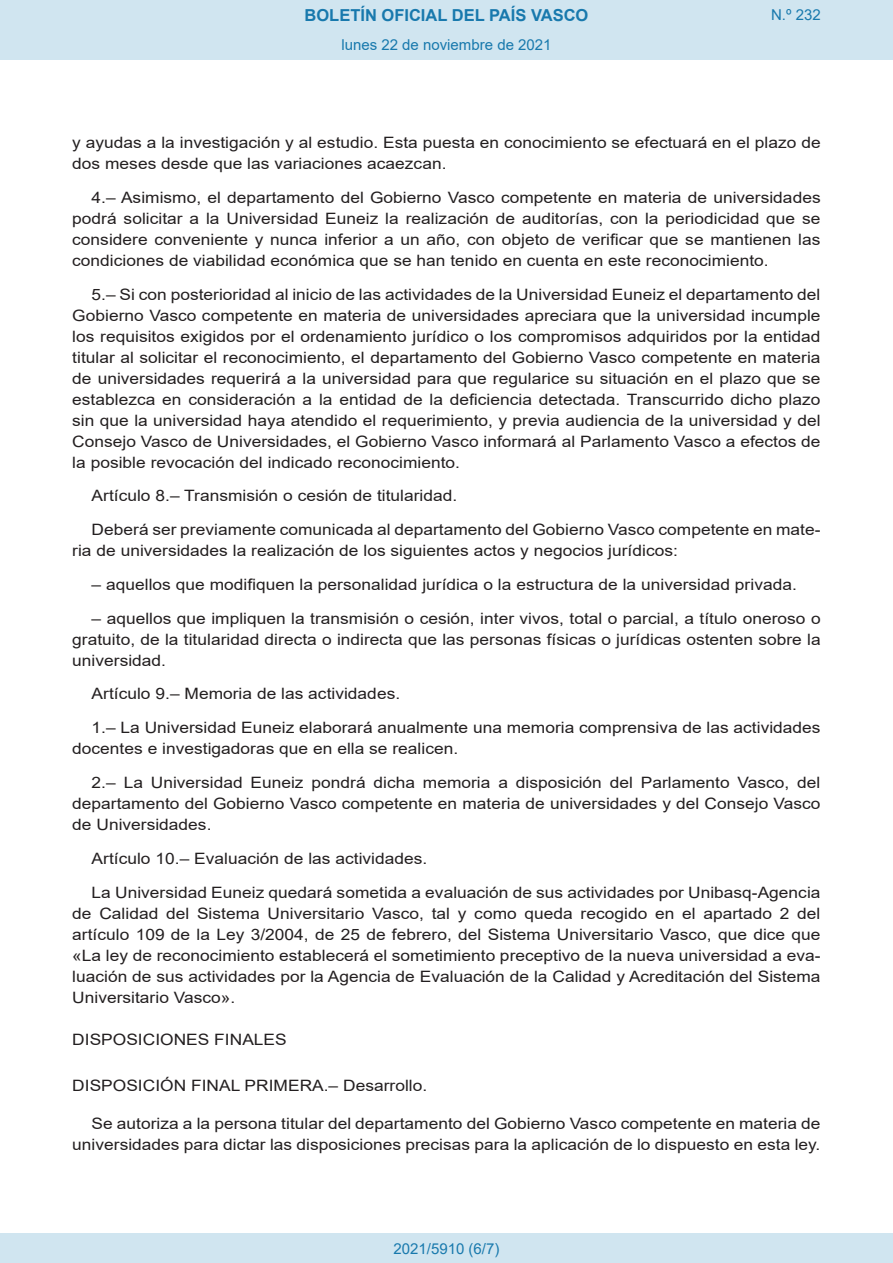
<style>
.page{position:relative;width:893px;height:1263px;background:#fff}
.page>*{position:absolute;margin:0;border:0;box-sizing:border-box;transform-origin:0 0}
.t1{font:700 16.5px "Arial";color:#1879ad}
.BOPVDetalle{font:15.6px/21px "Arial";color:#231f20;text-align:justify;scale:1.11 1}
.BOPVDisposicionTitul{font:15.6px "Arial";color:#231f20;scale:1.11 1}
.Paginacion_Centro{font:15px "Arial";color:#1879ad}
</style>
<div class="page">
<div style="left:0;top:0;width:893px;height:60px;background:#d0e5f0"></div>
<div style="left:0;top:1233px;width:893px;height:30px;background:#d0e5f0"></div>
<p class="t1" style="left:305px;top:3px;width:285px">BOLETÍN OFICIAL DEL PAÍS VASCO</p>
<p class="Paginacion_Centro" style="left:341px;top:35px;width:212px">lunes 22 de noviembre de 2021</p>
<p class="Paginacion_Centro" style="left:771px;top:5px;width:51px">N.º 232</p>
<p class="BOPVDetalle" style="left:72px;top:132px;width:676px">y ayudas a la investigación y al estudio. Esta puesta en conocimiento se efectuará en el plazo de dos meses desde que las variaciones acaezcan.</p>
<p class="BOPVDetalle" style="left:72px;top:187px;width:676px;text-indent:19px">4.– Asimismo, el departamento del Gobierno Vasco competente en materia de universidades podrá solicitar a la Universidad Euneiz la realización de auditorías, con la periodicidad que se considere conveniente y nunca inferior a un año, con objeto de verificar que se mantienen las condiciones de viabilidad económica que se han tenido en cuenta en este reconocimiento.</p>
<p class="BOPVDetalle" style="left:72px;top:284px;width:676px;text-indent:19px">5.– Si con posterioridad al inicio de las actividades de la Universidad Euneiz el departamento del Gobierno Vasco competente en materia de universidades apreciara que la universidad incumple los requisitos exigidos por el ordenamiento jurídico o los compromisos adquiridos por la entidad titular al solicitar el reconocimiento, el departamento del Gobierno Vasco competente en materia de universidades requerirá a la universidad para que regularice su situación en el plazo que se establezca en consideración a la entidad de la deficiencia detectada. Transcurrido dicho plazo sin que la universidad haya atendido el requerimiento, y previa audiencia de la universidad y del Consejo Vasco de Universidades, el Gobierno Vasco informará al Parlamento Vasco a efectos de la posible revocación del indicado reconocimiento.</p>
<p class="BOPVDetalle" style="left:92px;top:485px;width:331px">Artículo 8.– Transmisión o cesión de titularidad.</p>
<p class="BOPVDetalle" style="left:72px;top:519px;width:676px;text-indent:19px">Deberá ser previamente comunicada al departamento del Gobierno Vasco competente en mate&shy;ria de universidades la realización de los siguientes actos y negocios jurídicos:</p>
<p class="BOPVDetalle" style="left:92px;top:574px;width:637px">– aquellos que modifiquen la personalidad jurídica o la estructura de la universidad privada.</p>
<p class="BOPVDetalle" style="left:72px;top:608px;width:676px;text-indent:19px">– aquellos que impliquen la transmisión o cesión, inter vivos, total o parcial, a título oneroso o gratuito, de la titularidad directa o indirecta que las personas físicas o jurídicas ostenten sobre la universidad.</p>
<p class="BOPVDetalle" style="left:92px;top:683px;width:279px">Artículo 9.– Memoria de las actividades.</p>
<p class="BOPVDetalle" style="left:72px;top:717px;width:676px;text-indent:19px">1.– La Universidad Euneiz elaborará anualmente una memoria comprensiva de las actividades docentes e investigadoras que en ella se realicen.</p>
<p class="BOPVDetalle" style="left:72px;top:772px;width:676px;text-indent:19px">2.– La Universidad Euneiz pondrá dicha memoria a disposición del Parlamento Vasco, del departamento del Gobierno Vasco competente en materia de universidades y del Consejo Vasco de Universidades.</p>
<p class="BOPVDetalle" style="left:92px;top:848px;width:304px">Artículo 10.– Evaluación de las actividades.</p>
<p class="BOPVDetalle" style="left:72px;top:881px;width:676px;text-indent:19px">La Universidad Euneiz quedará sometida a evaluación de sus actividades por Unibasq-Agencia de Calidad del Sistema Universitario Vasco, tal y como queda recogido en el apartado 2 del artículo 109 de la Ley 3/2004, de 25 de febrero, del Sistema Universitario Vasco, que dice que «La ley de reconocimiento establecerá el sometimiento preceptivo de la nueva universidad a eva&shy;luación de sus actividades por la Agencia de Evaluación de la Calidad y Acreditación del Sistema Universitario Vasco».</p>
<p class="BOPVDisposicionTitul" style="left:72px;top:1028px;width:195px">DISPOSICIONES FINALES</p>
<p class="BOPVDisposicionTitul" style="left:72px;top:1075px;width:321px">DISPOSICIÓN FINAL PRIMERA.– Desarrollo.</p>
<p class="BOPVDetalle" style="left:72px;top:1113px;width:676px;text-align:right">Se autoriza a la persona titular del departamento del Gobierno Vasco competente en materia de universidades para dictar las disposiciones precisas para la aplicación de lo dispuesto en esta ley.</p>
<p class="Paginacion_Centro" style="left:393px;top:1238px;width:107px">2021/5910 (6/7)</p>
</div>
